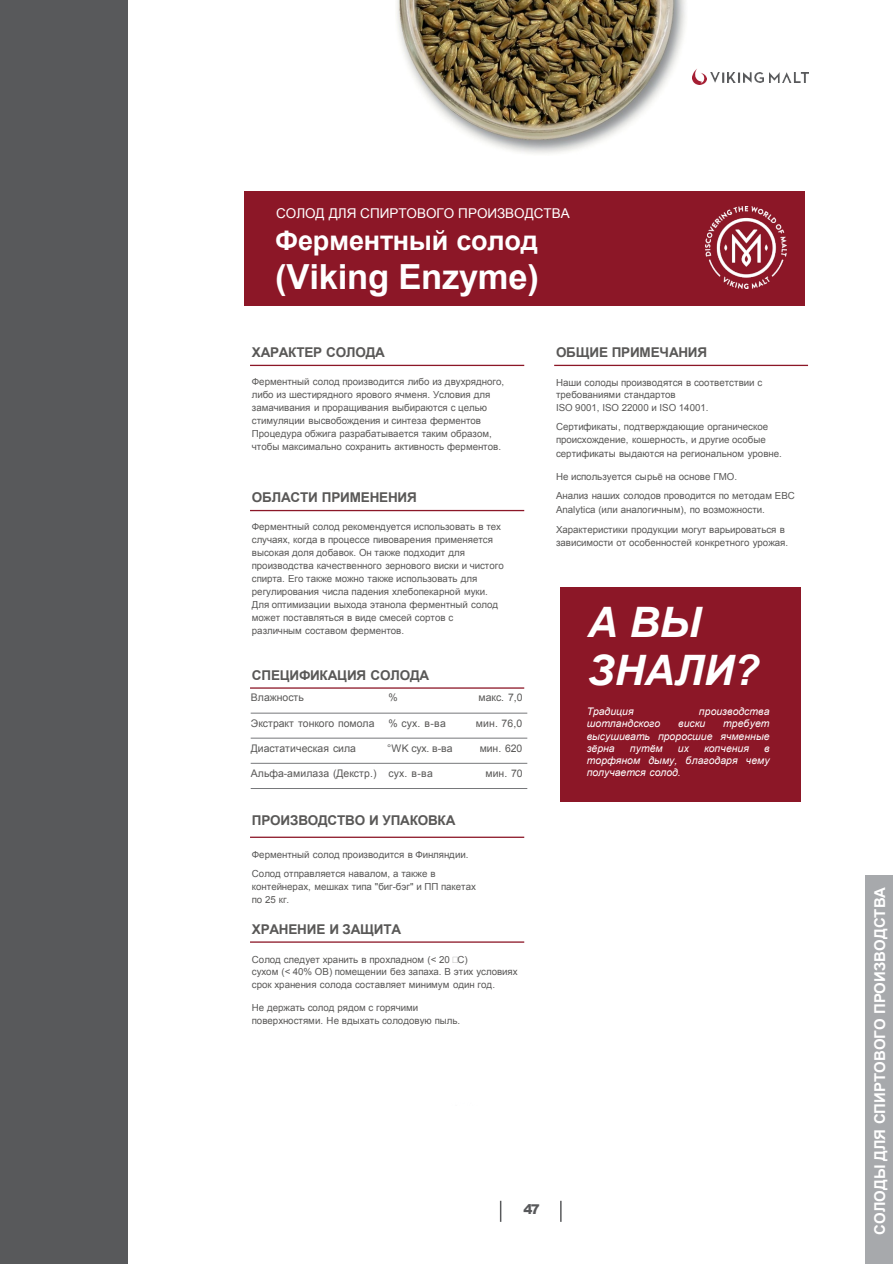
<style>
.page{position:relative;width:893px;height:1264px;background:#fff}
.page>*{position:absolute;margin:0;border:0;box-sizing:border-box;transform-origin:0 0}
.t1{font:italic 700 42px/47.8px "Arial";letter-spacing:-.005em;color:#fff}
.t2{font:700 34.5px "Arial";letter-spacing:-.005em;color:#fff}
.t3{font:700 27px "Arial";letter-spacing:-.005em;color:#fff}
.t4{font:700 15px "Arial";color:#fff}
.t5{font:700 13.5px "Arial";letter-spacing:-.015em;color:#595857}
.t6{font:13.5px "Arial";color:#fff}
.t7{font:900 13.5px "Arial";color:#58595b}
.t8{font:italic 10.5px/12.1px "Arial";color:#fff;text-align:justify}
.t9{font:10.5px "Arial";color:#595857}
.t10{font:9.75px/13px "Arial";color:#595857}
</style>
<div class="page">
<div style="left:0;top:0;width:128px;height:1263px;background:#58595b"></div>
<div style="left:865px;top:874px;width:27px;height:389px;background:#a7a9ac"></div>
<img style="left:396px;top:0;width:290px;height:154px">
<hr style="left:250px;top:364px;width:274px;height:2px;background:#8c1727">
<hr style="left:250px;top:510px;width:274px;height:1px;background:#8c1727">
<hr style="left:250px;top:687px;width:274px;height:1px;background:#8c1727">
<hr style="left:250px;top:836px;width:274px;height:1px;background:#8c1727">
<hr style="left:250px;top:941px;width:274px;height:1px;background:#8c1727">
<hr style="left:554px;top:364px;width:254px;height:2px;background:#8c1727">
<div style="left:560px;top:587px;width:240px;height:215px;background:#8c1727"></div>
<div style="left:244px;top:191px;width:560px;height:114px;background:#8c1727"></div>
<img style="left:705px;top:206px;width:81px;height:82px">
<svg style="left:500px;top:1200px;width:1px;height:21px"></svg>
<svg style="left:560px;top:1200px;width:1px;height:21px"></svg>
<img style="left:769px;top:72px;width:39px;height:11px">
<img style="left:743px;top:72px;width:20px;height:11px">
<svg style="left:710px;top:72px;width:30px;height:11px"></svg>
<img style="left:692px;top:69px;width:14px;height:15px">
<hr style="left:251px;top:712px;width:276px;height:1px;background:#77787b">
<hr style="left:251px;top:737px;width:276px;height:1px;background:#77787b">
<hr style="left:251px;top:762px;width:276px;height:1px;background:#77787b">
<hr style="left:251px;top:788px;width:276px;height:1px;background:#77787b">
<p class="t6" style="left:276px;top:204px;width:295px">СОЛОД ДЛЯ СПИРТОВОГО ПРОИЗВОДСТВА</p>
<p class="t3" style="left:275px;top:222px;width:264px">Ферментный солод</p>
<p class="t2" style="left:275px;top:254px;width:265px">(Viking Enzyme)</p>
<p class="t5" style="left:252px;top:343px;width:134px">ХАРАКТЕР СОЛОДА</p>
<p class="t10" style="left:252px;top:374px;width:254px">Ферментный солод производится либо из двухрядного, либо из шестирядного ярового ячменя. Условия для замачивания и проращивания выбираются с целью стимуляции высвобождения и синтеза ферментов Процедура обжига разрабатывается таким образом, чтобы максимально сохранить активность ферментов.</p>
<p class="t5" style="left:252px;top:488px;width:166px">ОБЛАСТИ ПРИМЕНЕНИЯ</p>
<p class="t10" style="left:252px;top:519px;width:253px">Ферментный солод рекомендуется использовать в тех случаях, когда в процессе пивоварения применяется высокая доля добавок. Он также подходит для производства качественного зернового виски и чистого спирта. Его также можно также использовать для регулирования числа падения хлебопекарной муки.<br>Для оптимизации выхода этанола ферментный солод может поставляться в виде смесей сортов с различным составом ферментов.</p>
<p class="t5" style="left:252px;top:665px;width:179px">СПЕЦИФИКАЦИЯ СОЛОДА</p>
<p class="t9" style="left:251px;top:690px;width:54px">Влажность</p>
<p class="t9" style="left:388px;top:690px;width:11px">%</p>
<p class="t9" style="left:478px;top:690px;width:45px">макс. 7,0</p>
<p class="t9" style="left:251px;top:716px;width:125px">Экстракт тонкого помола</p>
<p class="t9" style="left:388px;top:716px;width:59px">% сух. в-ва</p>
<p class="t9" style="left:476px;top:716px;width:48px">мин. 76,0</p>
<p class="t9" style="left:251px;top:741px;width:106px">Диастатическая сила</p>
<p class="t9" style="left:387px;top:741px;width:67px">°WK сух. в-ва</p>
<p class="t9" style="left:479px;top:741px;width:44px">мин. 620</p>
<p class="t9" style="left:251px;top:766px;width:127px">Альфа-амилаза (Декстр.)</p>
<p class="t9" style="left:388px;top:766px;width:46px">сух. в-ва</p>
<p class="t9" style="left:485px;top:766px;width:38px">мин. 70</p>
<p class="t5" style="left:252px;top:811px;width:205px">ПРОИЗВОДСТВО И УПАКОВКА</p>
<p class="t10" style="left:252px;top:847px;width:218px">Ферментный солод производится в Финляндии.</p>
<p class="t10" style="left:252px;top:867px;width:225px">Солод отправляется навалом, а также в контейнерах, мешках типа "биг-бэг" и ПП пакетах по 25 кг.</p>
<p class="t5" style="left:252px;top:919px;width:151px">ХРАНЕНИЕ И ЗАЩИТА</p>
<p class="t10" style="left:252px;top:953px;width:267px">Солод следует хранить в прохладном (&lt; 20 C)<br>сухом (&lt; 40% ОВ) помещении без запаха. В этих условиях срок хранения солода составляет минимум один год.</p>
<p class="t10" style="left:252px;top:1000px;width:210px">Не держать солод рядом с горячими поверхностями. Не вдыхать солодовую пыль.</p>
<p class="t5" style="left:556px;top:343px;width:153px">ОБЩИЕ ПРИМЕЧАНИЯ</p>
<p class="t10" style="left:556px;top:376px;width:208px;line-height:11.7px">Наши солоды производятся в соответствии с требованиями стандартов</p>
<p class="t10" style="left:556px;top:401px;width:154px">ISO 9001, ISO 22000 и ISO 14001.</p>
<p class="t10" style="left:556px;top:420px;width:227px">Сертификаты, подтверждающие органическое происхождение, кошерность, и другие особые сертификаты выдаются на региональном уровне.</p>
<p class="t10" style="left:556px;top:470px;width:182px">Не используется сырьё на основе ГМО.</p>
<p class="t10" style="left:556px;top:489px;width:240px">Анализ наших солодов проводится по методам EBC<br>Analytica (или аналогичным), по возможности.</p>
<p class="t10" style="left:556px;top:523px;width:233px">Характеристики продукции могут варьироваться в зависимости от особенностей конкретного урожая.</p>
<p class="t1" style="left:587px;top:599px;width:173px">А ВЫ<br>ЗНАЛИ?</p>
<p class="t8" style="left:586px;top:705px;width:48px">Традиция</p>
<p class="t8" style="left:699px;top:705px;width:72px">производства</p>
<p class="t8" style="left:586px;top:717px;width:75px">шотландского</p>
<p class="t8" style="left:678px;top:717px;width:29px">виски</p>
<p class="t8" style="left:586px;top:717px;width:184px;text-indent:136px">требует высушивать проросшие ячменные зёрна</p>
<p class="t8" style="left:629px;top:742px;width:34px">путём</p>
<p class="t8" style="left:677px;top:742px;width:13px">их</p>
<p class="t8" style="left:704px;top:742px;width:46px">копчения</p>
<p class="t8" style="left:586px;top:742px;width:184px;text-indent:177px">в торфяном дыму, благодаря чему получается солод.</p>
<p class="t7" style="left:523px;top:1199px;width:18px">47</p>
<p class="t4" style="left:869px;top:1234px;width:349px;rotate:-90deg">СОЛОДЫ ДЛЯ СПИРТОВОГО ПРОИЗВОДСТВА</p>
</div>
